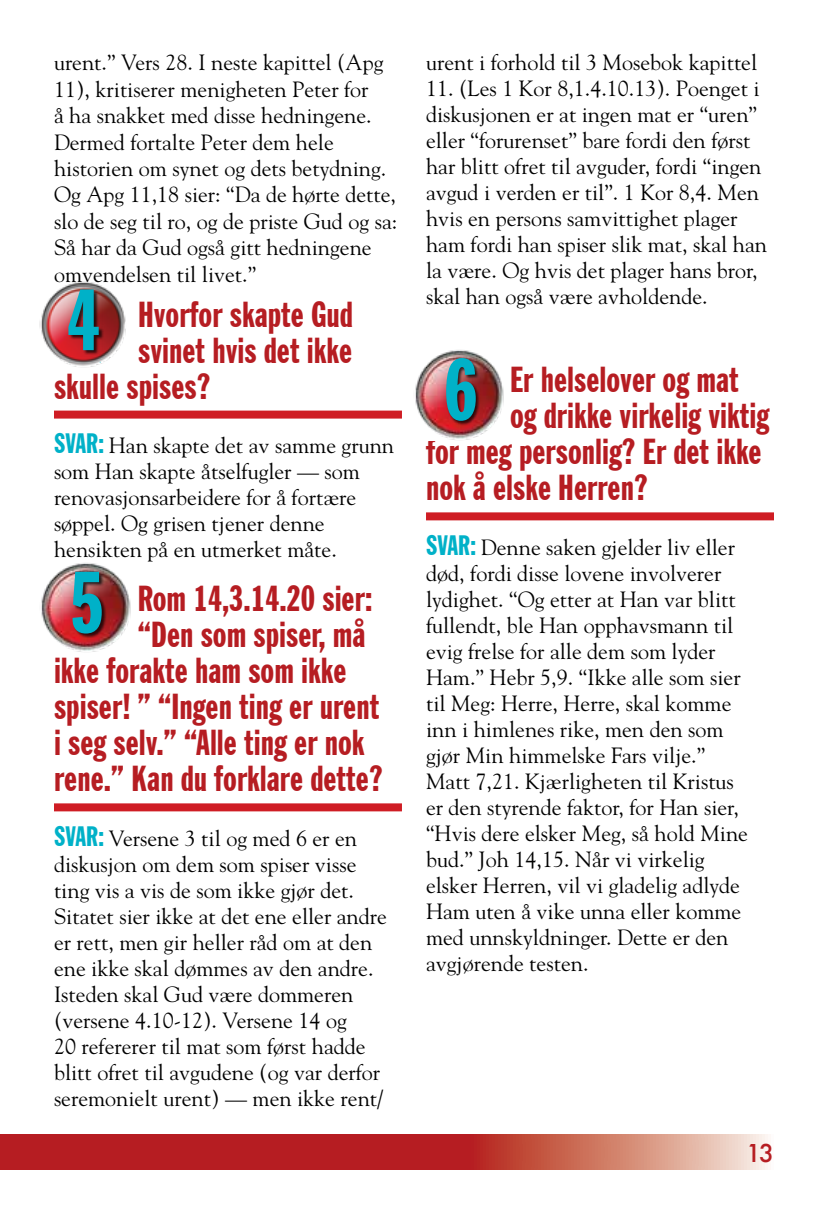
<style>
.page{position:relative;width:828px;height:1224px;background:#fff}
.page>*{position:absolute;margin:0;border:0;box-sizing:border-box;transform-origin:0 0}
.t1{font:extra-condensed 87px "Franklin Gothic BT";color:#00b1c8}
.t2{font:extra-condensed 86px "Franklin Gothic BT";color:#00b1c8}
.t3{font:extra-condensed 36px "Franklin Gothic BT";color:#b61d22}
.t4{font:500 24px "Futura";color:#b61d22}
.t5{font:22px/26px "Goudy Std";color:#000}
.s1{font-family:"Franklin Gothic BT";font-stretch:extra-condensed;font-size:28px;color:#00b1c8}
</style>
<div class="page">
<svg style="left:0;top:1135px;width:768px;height:35px;background:#c14542"></svg>
<div style="left:54px;top:411px;width:348px;height:8px;background:#cf1d24"></div>
<div style="left:54px;top:803px;width:348px;height:8px;background:#cf1d24"></div>
<div style="left:426px;top:512px;width:348px;height:8px;background:#cf1d24"></div>
<img style="left:40px;top:281px;width:86px;height:87px">
<div style="left:69px;top:290px;width:35px;height:65px;background:#000;opacity:.75"></div>
<img style="left:41px;top:563px;width:90px;height:89px">
<div style="left:73px;top:573px;width:34px;height:65px;background:#000;opacity:.75"></div>
<img style="left:415px;top:350px;width:89px;height:90px">
<div style="left:447px;top:359px;width:34px;height:66px;background:#000;opacity:.75"></div>
<p class="t5" style="left:54px;top:49px;width:345px">urent.” Vers 28. I neste kapittel (Apg 11), kritiserer menigheten Peter for<br>å ha snakket med disse hedningene.<br>Dermed fortalte Peter dem hele historien om synet og dets betydning.<br>Og Apg 11,18 sier: “Da de hørte dette, slo de seg til ro, og de priste Gud og sa:<br>Så har da Gud også gitt hedningene omvendelsen til livet.”</p>
<h1 class="t1" style="left:51px;top:281px;width:53px">4.</h1>
<h3 class="t3" style="left:138px;top:293px;width:216px">Hvorfor skapte Gud</h3>
<h2 class="t2" style="left:66px;top:270px;width:36px">4</h2>
<h3 class="t3" style="left:138px;top:329px;width:216px">svinet hvis det ikke</h3>
<h3 class="t3" style="left:54px;top:365px;width:158px">skulle spises?</h3>
<p class="t5" style="left:54px;top:433px;width:342px"><span class="s1">SVAr:</span> Han skapte det av samme grunn som Han skapte åtselfugler — som renovasjonsarbeidere for å fortære søppel. Og grisen tjener denne hensikten på en utmerket måte.</p>
<h1 class="t1" style="left:51px;top:566px;width:53px">5.</h1>
<h3 class="t3" style="left:138px;top:578px;width:236px">Rom 14,3.14.20 sier:</h3>
<h2 class="t2" style="left:70px;top:552px;width:36px">5</h2>
<h3 class="t3" style="left:138px;top:614px;width:229px">“Den som spiser, må</h3>
<h3 class="t3" style="left:54px;top:650px;width:294px">ikke forakte ham som ikke</h3>
<h3 class="t3" style="left:54px;top:686px;width:327px">spiser! ” “Ingen ting er urent</h3>
<h3 class="t3" style="left:54px;top:722px;width:312px">i seg selv.” “Alle ting er nok</h3>
<h3 class="t3" style="left:54px;top:758px;width:330px">rene.” Kan du forklare dette?</h3>
<p class="t5" style="left:54px;top:825px;width:334px"><span class="s1">SVAr:</span> Versene 3 til og med 6 er en diskusjon om dem som spiser visse ting vis a vis de som ikke gjør det.<br>Sitatet sier ikke at det ene eller andre er rett, men gir heller råd om at den ene ikke skal dømmes av den andre.<br>Isteden skal Gud være dommeren (versene 4.10-12). Versene 14 og<br>20 refererer til mat som først hadde blitt ofret til avgudene (og var derfor seremonielt urent) — men ikke rent/</p>
<p class="t5" style="left:426px;top:50px;width:333px">urent i forhold til 3 Mosebok kapittel</p>
<p class="t5" style="left:426px;top:76px;width:342px">11. (Les 1 Kor 8,1.4.10.13). Poenget i diskusjonen er at ingen mat er “uren” eller “forurenset” bare fordi den først har blitt ofret til avguder, fordi “ingen avgud i verden er til”. 1 Kor 8,4. Men hvis en persons samvittighet plager ham fordi han spiser slik mat, skal han la være. Og hvis det plager hans bror, skal han også være avholdende.</p>
<h2 class="t2" style="left:444px;top:339px;width:36px">6</h2>
<h1 class="t1" style="left:424px;top:347px;width:53px">6.</h1>
<h3 class="t3" style="left:510px;top:359px;width:230px">Er helselover og mat</h3>
<h3 class="t3" style="left:510px;top:395px;width:261px">og drikke virkelig viktig</h3>
<h3 class="t3" style="left:426px;top:431px;width:337px">for meg personlig? Er det ikke</h3>
<h3 class="t3" style="left:426px;top:467px;width:223px">nok å elske Herren?</h3>
<p class="t5" style="left:426px;top:534px;width:323px"><span class="s1">SVAr:</span> Denne saken gjelder liv eller død, fordi disse lovene involverer lydighet. “Og etter at Han var blitt fullendt, ble Han opphavsmann til evig frelse for alle dem som lyder Ham.” Hebr 5,9. “Ikke alle som sier til Meg: Herre, Herre, skal komme inn i himlenes rike, men den som gjør Min himmelske Fars vilje.” Matt 7,21. Kjærligheten til Kristus er den styrende faktor, for Han sier, “Hvis dere elsker Meg, så hold Mine bud.” Joh 14,15. Når vi virkelig elsker Herren, vil vi gladelig adlyde Ham uten å vike unna eller komme med unnskyldninger. Dette er den avgjørende testen.</p>
<p class="t4" style="left:746px;top:1137px;width:29px">13</p>
</div>
